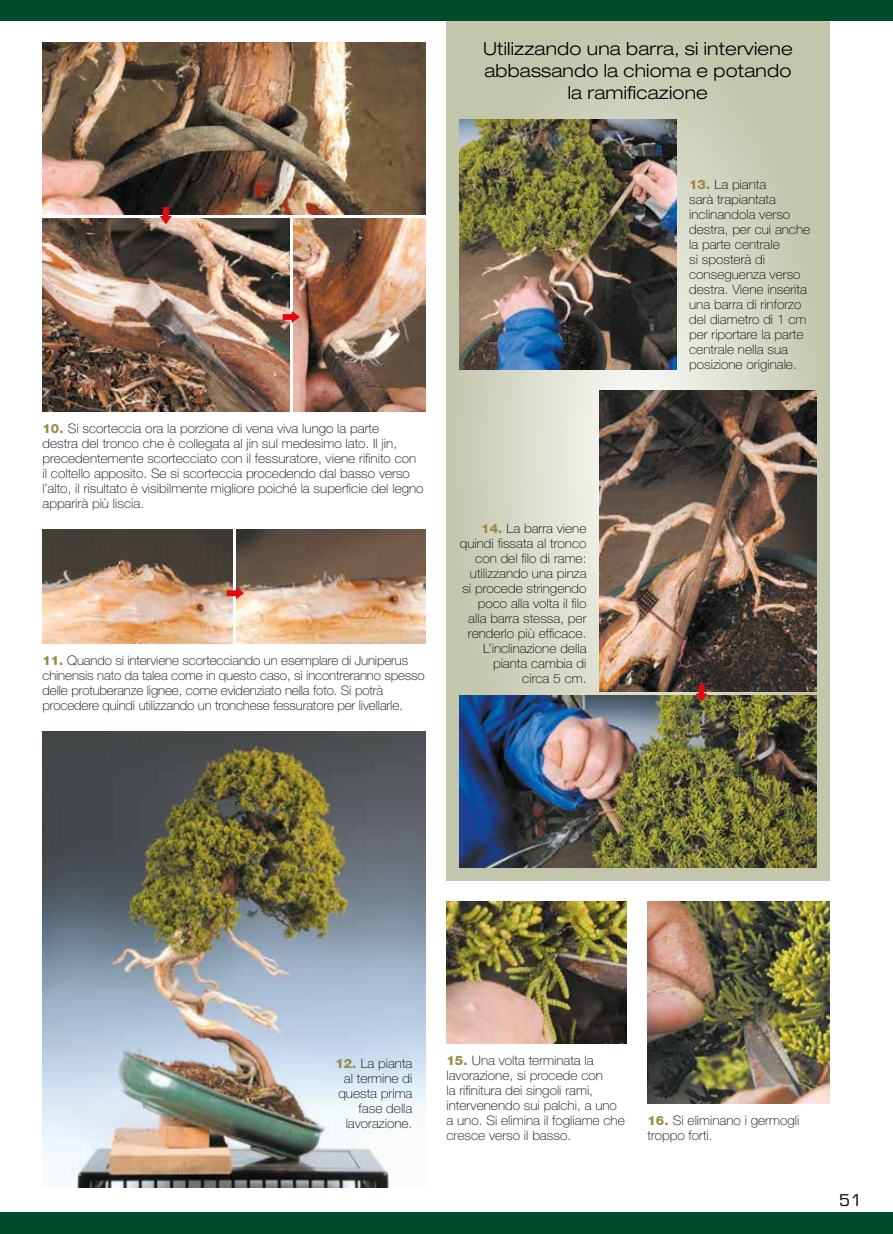
<style>
.page{position:relative;width:893px;height:1234px;background:#fff}
.page>*{position:absolute;margin:0;border:0;box-sizing:border-box;transform-origin:0 0}
.t1{font:300 expanded 18px/21.6px "Helvetica Neue LT Std";letter-spacing:.01em;color:#000;text-align:center}
.t2{font:15.75px "Eurostile LT Std";color:#000}
.t3{font:100 13.05px/15px "Helvetica Neue LT Std";color:#000;scale:1.05 1}
.t4{font:100 13.05px/15px "Helvetica Neue LT Std";color:#000}
.s1{font-weight:800;font-size:12.75px;color:#9b8a45}
</style>
<div class="page">
<div style="left:0;top:1212px;width:893px;height:21px;background:#004a2c"></div>
<div style="left:0;top:0;width:893px;height:21px;background:#004a2c"></div>
<svg style="left:446px;top:21px;width:383px;height:859px;background:#cccfb9"></svg>
<img style="left:43px;top:731px;width:382px;height:455px">
<img style="left:43px;top:43px;width:382px;height:171px">
<img style="left:43px;top:218px;width:246px;height:193px">
<img style="left:293px;top:218px;width:132px;height:193px">
<img style="left:237px;top:529px;width:188px;height:114px">
<img style="left:43px;top:529px;width:190px;height:114px">
<img style="left:446px;top:901px;width:180px;height:141px">
<img style="left:647px;top:901px;width:182px;height:202px">
<img style="left:459px;top:120px;width:217px;height:249px">
<img style="left:459px;top:695px;width:357px;height:172px">
<img style="left:599px;top:390px;width:217px;height:301px">
<svg style="left:160px;top:207px;width:12px;height:17px"></svg>
<svg style="left:695px;top:684px;width:12px;height:17px"></svg>
<svg style="left:283px;top:311px;width:17px;height:12px"></svg>
<svg style="left:227px;top:587px;width:17px;height:12px"></svg>
<p class="t3" style="left:43px;top:421px;width:364px"><span class="s1">10.</span> Si scorteccia ora la porzione di vena viva lungo la parte<br>destra del tronco che è collegata al jin sul medesimo lato. Il jin, precedentemente scortecciato con il fessuratore, viene rifinito con il coltello apposito. Se si scorteccia procedendo dal basso verso l’alto, il risultato è visibilmente migliore poiché la superficie del legno apparirà più liscia.</p>
<p class="t4" style="left:43px;top:653px;width:384px"><span class="s1">11.</span> Quando si interviene scortecciando un esemplare di Juniperus chinensis nato da talea come in questo caso, si incontreranno spesso delle protuberanze lignee, come evidenziato nella foto. Si potrà procedere quindi utilizzando un tronchese fessuratore per livellarle.</p>
<h1 class="t1" style="left:483px;top:38px;width:311px">Utilizzando una barra, si interviene abbassando la chioma e potando la ramificazione</h1>
<p class="t3" style="left:460px;top:520px;width:122px;text-align:right"><span class="s1">14.</span> La barra viene quindi fissata al tronco con del filo di rame: utilizzando una pinza si procede stringendo poco alla volta il filo alla barra stessa, per renderlo più efficace.<br>L’inclinazione della pianta cambia di<br>circa 5 cm.</p>
<p class="t3" style="left:689px;top:177px;width:117px"><span class="s1">13.</span> La pianta<br>sarà trapiantata inclinandola verso destra, per cui anche la parte centrale<br>si sposterà di conseguenza verso destra. Viene inserita una barra di rinforzo del diametro di 1 cm per riportare la parte centrale nella sua posizione originale.</p>
<p class="t3" style="left:335px;top:1055px;width:75px;text-align:right"><span class="s1">12.</span> La pianta al termine di questa prima fase della lavorazione.</p>
<p class="t3" style="left:446px;top:1052px;width:171px"><span class="s1">15.</span> Una volta terminata la lavorazione, si procede con<br>la rifinitura dei singoli rami, intervenendo sui palchi, a uno a uno. Si elimina il fogliame che cresce verso il basso.</p>
<p class="t3" style="left:647px;top:1112px;width:146px"><span class="s1">16.</span> Si eliminano i germogli troppo forti.</p>
<p class="t2" style="left:839px;top:1190px;width:24px">51</p>
</div>
